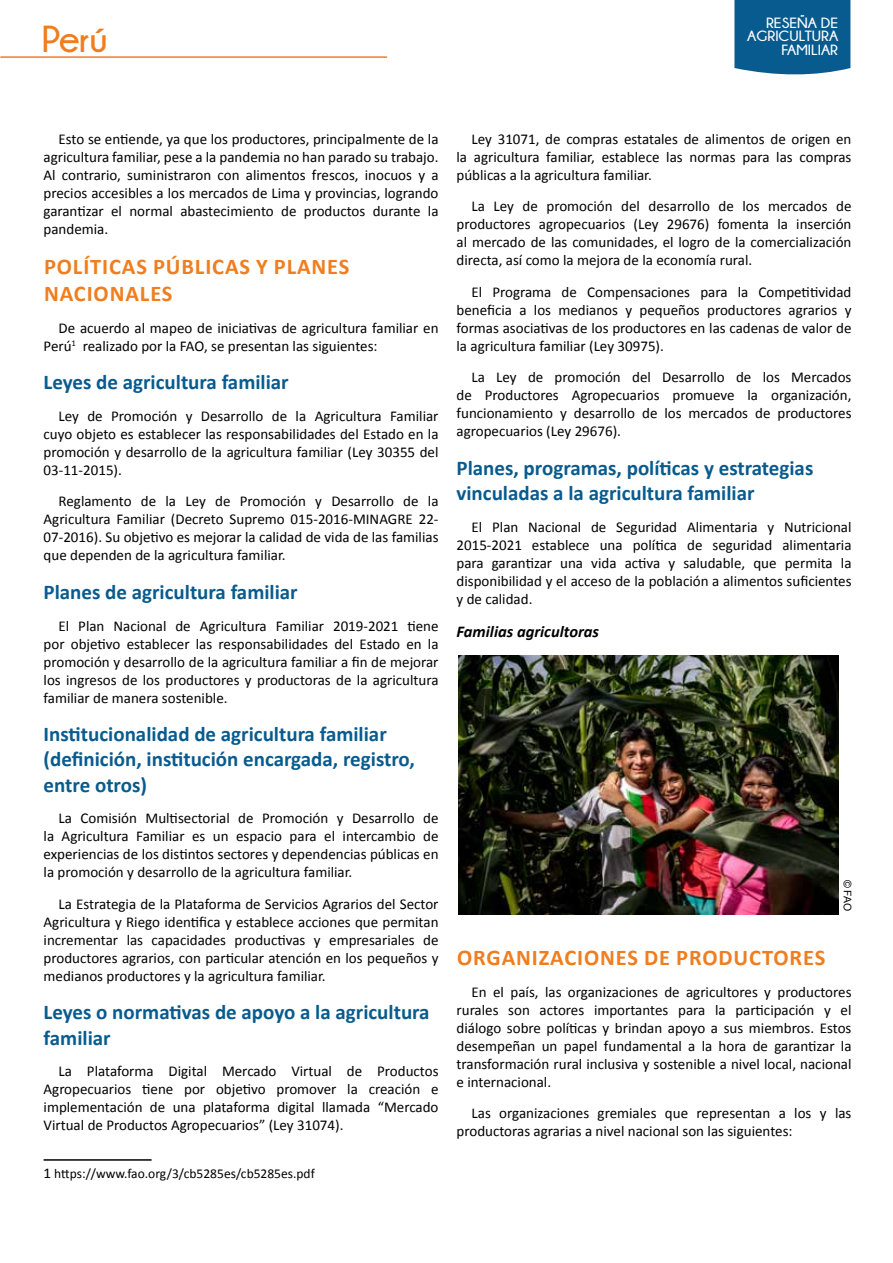
<style>
.page{position:relative;width:893px;height:1263px;background:#fff}
.page>*{position:absolute;margin:0;border:0;box-sizing:border-box;transform-origin:0 0}
.t1{font:700 37.5px "Champagne&Limousines";color:#ef7e20}
.t2{font:700 22.5px/27px "Calibri";letter-spacing:.04em;color:#ef7e20}
.t3{font:700 21px/25.2px "Calibri";color:#085b8e}
.t4{font:italic 700 16.5px "Calibri";color:#000}
.t5{font:15px/18px "Calibri";color:#000;text-align:justify}
.t6{font:700 14.85px/13.8px "Champagne&Limousines";color:#fff;text-align:right;scale:1.06 1}
.t7{font:13.5px "Calibri";color:#000}
.t8{font:10.5px "Arial";color:#000}
.s1{font-size:15px}
</style>
<div class="page">
<hr style="left:1px;top:56px;width:386px;height:2px;background:#ef7d1e">
<div style="left:734px;top:0;width:116px;height:75px;background:#085b8e"></div>
<hr style="left:44px;top:1159px;width:108px;height:2px;background:#000">
<img style="left:459px;top:655px;width:379px;height:259px">
<h1 class="t1" style="left:42px;top:18px;width:67px">Perú</h1>
<p class="t6" style="left:747px;top:15px;width:87px">RESEÑA DE<br>AGRICULTURA<br>FAMILIAR</p>
<p class="t5" style="left:44px;top:130px;width:396px;text-indent:15px">Esto se entiende, ya que los productores, principalmente de la agricultura familiar, pese a la pandemia no han parado su trabajo.<br>Al contrario, suministraron con alimentos frescos, inocuos y a precios accesibles a los mercados de Lima y provincias, logrando garantizar el normal abastecimiento de productos durante la pandemia.</p>
<h2 class="t2" style="left:44px;top:253px;width:307px">POLÍTICAS PÚBLICAS Y PLANES<br>NACIONALES</h2>
<p class="t5" style="left:44px;top:319px;width:396px;text-indent:15px">De acuerdo al mapeo de iniciativas de agricultura familiar en<br>Perú<sup>1</sup> realizado por la FAO, se presentan las siguientes:</p>
<h3 class="t3" style="left:44px;top:370px;width:247px">Leyes de agricultura familiar</h3>
<p class="t5" style="left:44px;top:407px;width:396px;text-indent:15px">Ley de Promoción y Desarrollo de la Agricultura Familiar cuyo objeto es establecer las responsabilidades del Estado en la promoción y desarrollo de la agricultura familiar (Ley 30355 del 03-11-2015).</p>
<p class="t5" style="left:44px;top:492px;width:396px;text-indent:15px">Reglamento de la Ley de Promoción y Desarrollo de la Agricultura Familiar (Decreto Supremo 015-2016-MINAGRE 22- 07-2016). Su objetivo es mejorar la calidad de vida de las familias que dependen de la agricultura familiar.</p>
<h3 class="t3" style="left:44px;top:579px;width:256px">Planes de agricultura familiar</h3>
<p class="t5" style="left:44px;top:617px;width:396px;text-indent:15px">El Plan Nacional de Agricultura Familiar 2019-2021 tiene por objetivo establecer las responsabilidades del Estado en la promoción y desarrollo de la agricultura familiar a fin de mejorar los ingresos de los productores y productoras de la agricultura familiar de manera sostenible.</p>
<h3 class="t3" style="left:44px;top:722px;width:373px">Institucionalidad de agricultura familiar (definición, institución encargada, registro, entre otros)</h3>
<p class="t5" style="left:44px;top:809px;width:396px;text-indent:15px">La Comisión Multisectorial de Promoción y Desarrollo de la Agricultura Familiar es un espacio para el intercambio de experiencias de los distintos sectores y dependencias públicas en la promoción y desarrollo de la agricultura familiar.</p>
<p class="t5" style="left:44px;top:895px;width:396px;text-indent:15px">La Estrategia de la Plataforma de Servicios Agrarios del Sector Agricultura y Riego identifica y establece acciones que permitan incrementar las capacidades productivas y empresariales de productores agrarios, con particular atención en los pequeños y medianos productores y la agricultura familiar.</p>
<h3 class="t3" style="left:44px;top:1000px;width:388px">Leyes o normativas de apoyo a la agricultura familiar</h3>
<p class="t5" style="left:44px;top:1062px;width:396px;text-indent:15px">La Plataforma Digital Mercado Virtual de Productos Agropecuarios tiene por objetivo promover la creación e implementación de una plataforma digital llamada “Mercado Virtual de Productos Agropecuarios” (Ley 31074).</p>
<p class="t7" style="left:44px;top:1165px;width:273px"><span class="s1">1</span> https://www.fao.org/3/cb5285es/cb5285es.pdf</p>
<p class="t5" style="left:457px;top:130px;width:396px;text-indent:15px">Ley 31071, de compras estatales de alimentos de origen en la agricultura familiar, establece las normas para las compras públicas a la agricultura familiar.</p>
<p class="t5" style="left:457px;top:197px;width:396px;text-indent:15px">La Ley de promoción del desarrollo de los mercados de productores agropecuarios (Ley 29676) fomenta la inserción al mercado de las comunidades, el logro de la comercialización directa, así como la mejora de la economía rural.</p>
<p class="t5" style="left:457px;top:283px;width:396px;text-indent:15px">El Programa de Compensaciones para la Competitividad beneficia a los medianos y pequeños productores agrarios y formas asociativas de los productores en las cadenas de valor de la agricultura familiar (Ley 30975).</p>
<p class="t5" style="left:457px;top:368px;width:396px;text-indent:15px">La Ley de promoción del Desarrollo de los Mercados de Productores Agropecuarios promueve la organización, funcionamiento y desarrollo de los mercados de productores agropecuarios (Ley 29676).</p>
<h3 class="t3" style="left:457px;top:455px;width:358px">Planes, programas, políticas y estrategias vinculadas a la agricultura familiar</h3>
<p class="t5" style="left:457px;top:518px;width:396px;text-indent:15px">El Plan Nacional de Seguridad Alimentaria y Nutricional 2015-2021 establece una política de seguridad alimentaria para garantizar una vida activa y saludable, que permita la disponibilidad y el acceso de la población a alimentos suficientes y de calidad.</p>
<p class="t4" style="left:457px;top:621px;width:144px">Familias agricultoras</p>
<p class="t8" style="left:854px;top:880px;width:33px;rotate:90deg">© FAO</p>
<h2 class="t2" style="left:457px;top:944px;width:370px">ORGANIZACIONES DE PRODUCTORES</h2>
<p class="t5" style="left:457px;top:983px;width:396px;text-indent:15px">En el país, las organizaciones de agricultores y productores rurales son actores importantes para la participación y el diálogo sobre políticas y brindan apoyo a sus miembros. Estos desempeñan un papel fundamental a la hora de garantizar la transformación rural inclusiva y sostenible a nivel local, nacional e internacional.</p>
<p class="t5" style="left:457px;top:1104px;width:396px;text-indent:15px">Las organizaciones gremiales que representan a los y las productoras agrarias a nivel nacional son las siguientes:</p>
</div>
